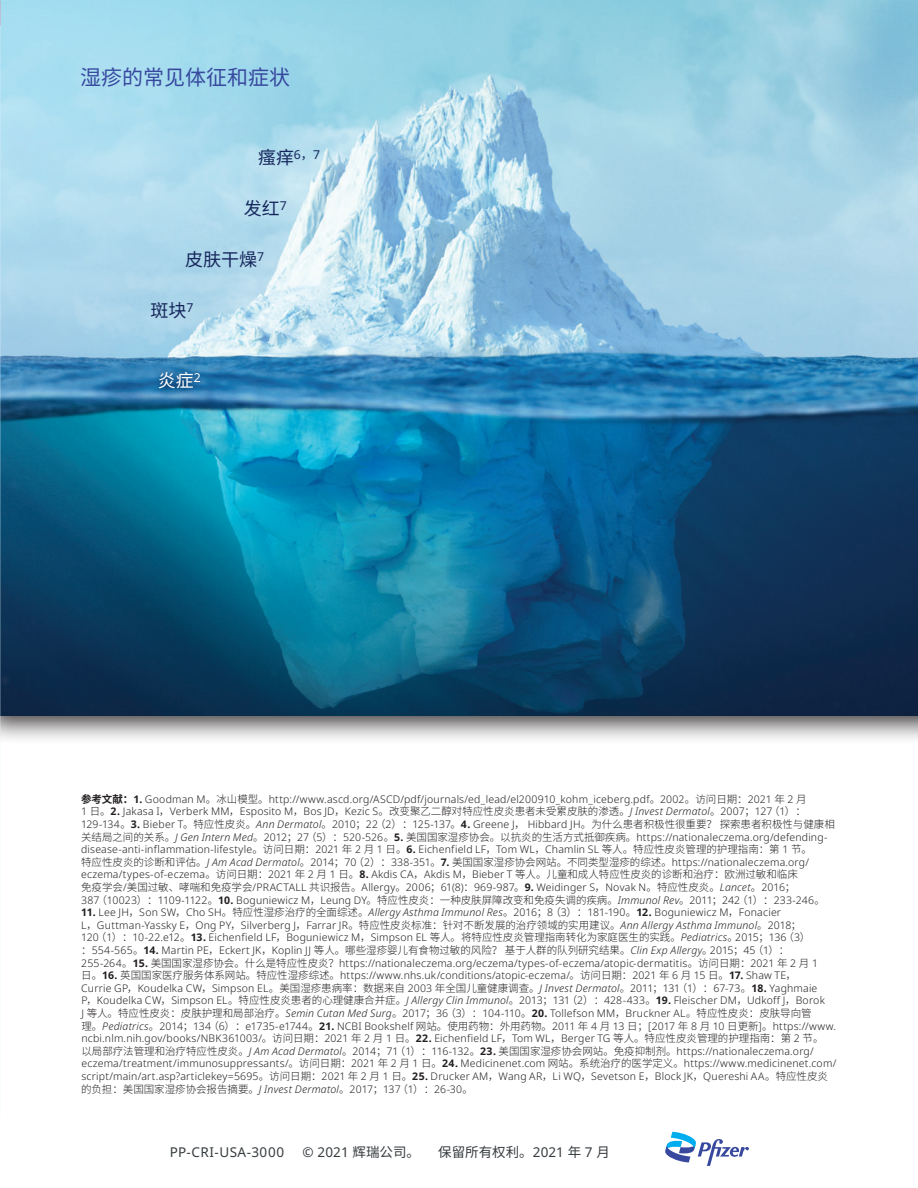
<style>
.page{position:relative;width:918px;height:1188px;background:#fff}
.page>*{position:absolute;margin:0;border:0;box-sizing:border-box;transform-origin:0 0}
.t1{font:21px "Noto Sans CJ Ksc";color:#37489e}
.t2{font:18px "Noto Sans CJ Ksc";color:#17275d}
.t3{font:18px "Noto Sans CJ Ksc";color:#fff}
.t4{font:13.5px "Noto Sans";letter-spacing:.02em;color:#353b3e}
.t5{font:13.5px "Noto Sans CJ Ksc";color:#353b3e}
.t6{font:300 10.5px/12.6px "Noto Sans";letter-spacing:.02em;color:#231f20}
.t7{font:300 10.5px "Noto Sans CJ Ksc";letter-spacing:-.005em;color:#231f20}
.s1{font-family:"Noto Sans CJ Ksc";font-weight:700}
.s2{font-weight:700}
.s3{font-family:"Noto Sans CJ Ksc"}
.s4{font-style:italic}
.s5{font-family:"Noto Sans"}
.s6{font-family:"Noto Sans";font-weight:700}
.s7{font-family:"Noto Sans";font-style:italic}
</style>
<div class="page">
<div style="left:0;top:0;width:918px;height:745px;background:#231f20;opacity:.88"></div>
<img style="left:0;top:0;width:918px;height:716px">
<svg style="left:153px;top:366px;width:53px;height:30px"></svg>
<svg style="left:665px;top:1132px;width:84px;height:34px"></svg>
<h1 class="t1" style="left:80px;top:66px;width:212px">湿疹的常见体征和症状</h1>
<h2 class="t2" style="left:258px;top:147px;width:64px">瘙痒<sup>6</sup><sup>，</sup><sup>7</sup></h2>
<h2 class="t2" style="left:244px;top:198px;width:44px">发红<sup>7</sup></h2>
<h2 class="t2" style="left:185px;top:249px;width:81px">皮肤干燥<sup>7</sup></h2>
<h2 class="t2" style="left:151px;top:300px;width:44px">斑块<sup>7</sup></h2>
<h2 class="t3" style="left:158px;top:371px;width:45px">炎症<sup>2</sup></h2>
<p class="t6" style="left:81px;top:793px;width:755px"><span class="s1">参考文献：</span><span class="s2">1.</span> Goodman M<span class="s3">。冰山模型。</span>http://www.ascd.org/ASCD/pdf/journals/ed_lead/el200910_kohm_iceberg.pdf<span class="s3">。</span>2002<span class="s3">。访问日期：</span>2021 <span class="s3">年</span> 2 <span class="s3">月<br></span>1 <span class="s3">日。</span><span class="s2">2.</span> Jakasa I<span class="s3">，</span>Verberk MM<span class="s3">，</span>Esposito M<span class="s3">，</span>Bos JD<span class="s3">，</span>Kezic S<span class="s3">。改变聚乙二醇对特应性皮炎患者未受累皮肤的渗透。</span><span class="s4">J Invest Dermatol</span><span class="s3">。</span>2007<span class="s3">；</span>127<span class="s3">（</span>1<span class="s3">）：</span>129-134<span class="s3">。</span><span class="s2">3.</span> Bieber T<span class="s3">。特应性皮炎。</span><span class="s4">Ann Dermatol</span><span class="s3">。</span>2010<span class="s3">；</span>22<span class="s3">（</span>2<span class="s3">）：</span>125-137<span class="s3">。</span><span class="s2">4.</span> Greene J<span class="s3">，</span> Hibbard JH<span class="s3">。为什么患者积极性很重要？探索患者积极性与健康相关结局之间的关系。</span><span class="s4">J Gen Intern Med</span><span class="s3">。</span>2012<span class="s3">；</span>27<span class="s3">（</span>5<span class="s3">）：</span>520-526<span class="s3">。</span><span class="s2">5.</span> <span class="s3">美国国家湿疹协会。以抗炎的生活方式抵御疾病。</span>https://nationaleczema.org/defending&shy;disease-anti-inflammation-lifestyle<span class="s3">。访问日期：</span>2021 <span class="s3">年</span> 2 <span class="s3">月</span> 1 <span class="s3">日。</span><span class="s2">6.</span> Eichenfield LF<span class="s3">，</span>Tom WL<span class="s3">，</span>Chamlin SL <span class="s3">等人。特应性皮炎管理的护理指南：第</span> 1 <span class="s3">节。<br>特应性皮炎的诊断和评估。</span><span class="s4">J Am Acad Dermatol</span><span class="s3">。</span>2014<span class="s3">；</span>70<span class="s3">（</span>2<span class="s3">）：</span>338-351<span class="s3">。</span><span class="s2">7.</span> <span class="s3">美国国家湿疹协会网站。不同类型湿疹的综述。</span>https://nationaleczema.org/ eczema/types-of-eczema<span class="s3">。访问日期：</span>2021 <span class="s3">年</span> 2 <span class="s3">月</span> 1 <span class="s3">日。</span><span class="s2">8.</span> Akdis CA<span class="s3">，</span>Akdis M<span class="s3">，</span>Bieber T <span class="s3">等人。儿童和成人特应性皮炎的诊断和治疗：欧洲过敏和临床<br>免疫学会</span>/<span class="s3">美国过敏、哮喘和免疫学会</span>/PRACTALL <span class="s3">共识报告。</span>Allergy<span class="s3">。</span>2006<span class="s3">；</span>61(8)<span class="s3">：</span>969-987<span class="s3">。</span><span class="s2">9.</span> Weidinger S<span class="s3">，</span>Novak N<span class="s3">。特应性皮炎。</span><span class="s4">Lancet</span><span class="s3">。</span>2016<span class="s3">；<br></span>387<span class="s3">（</span>10023<span class="s3">）：</span>1109-1122<span class="s3">。</span><span class="s2">10.</span> Boguniewicz M<span class="s3">，</span>Leung DY<span class="s3">。特应性皮炎：一种皮肤屏障改变和免疫失调的疾病。</span><span class="s4">Immunol Rev</span><span class="s3">。</span>2011<span class="s3">；</span>242<span class="s3">（</span>1<span class="s3">）：</span>233-246<span class="s3">。</span></p>
<p class="t6" style="left:81px;top:906px;width:731px"><span class="s2">11.</span> Lee JH<span class="s3">，</span>Son SW<span class="s3">，</span>Cho SH<span class="s3">。特应性湿疹治疗的全面综述。</span><span class="s4">Allergy Asthma Immunol Res</span><span class="s3">。</span>2016<span class="s3">；</span>8<span class="s3">（</span>3<span class="s3">）：</span>181-190<span class="s3">。</span><span class="s2">12.</span> Boguniewicz M<span class="s3">，</span>Fonacier<br>L<span class="s3">，</span>Guttman-Yassky E<span class="s3">，</span>Ong PY<span class="s3">，</span>Silverberg J<span class="s3">，</span>Farrar JR<span class="s3">。特应性皮炎标准：针对不断发展的治疗领域的实用建议。</span><span class="s4">Ann Allergy Asthma Immunol</span><span class="s3">。</span>2018<span class="s3">；<br></span>120<span class="s3">（</span>1<span class="s3">）：</span>10-22.e12<span class="s3">。</span><span class="s2">13.</span> Eichenfield LF<span class="s3">，</span>Boguniewicz M<span class="s3">，</span>Simpson EL <span class="s3">等人。将特应性皮炎管理指南转化为家庭医生的实践。</span><span class="s4">Pediatrics</span><span class="s3">。</span>2015<span class="s3">；</span>136<span class="s3">（</span>3<span class="s3">）</span></p>
<p class="t7" style="left:81px;top:944px;width:710px">：<span class="s5">554-565</span>。<span class="s6">14.</span> <span class="s5">Martin PE</span>，<span class="s5">Eckert JK</span>，<span class="s5">Koplin JJ</span> 等人。哪些湿疹婴儿有食物过敏的风险？基于人群的队列研究结果。<span class="s7">Clin Exp Allergy</span>。<span class="s5">2015</span>；<span class="s5">45</span>（<span class="s5">1</span>）：</p>
<p class="t6" style="left:81px;top:957px;width:745px">255-264<span class="s3">。</span><span class="s2">15.</span> <span class="s3">美国国家湿疹协会。什么是特应性皮炎？</span>https://nationaleczema.org/eczema/types-of-eczema/atopic-dermatitis<span class="s3">。访问日期：</span>2021 <span class="s3">年</span> 2 <span class="s3">月</span> 1<span class="s3">日。</span><span class="s2">16.</span> <span class="s3">英国国家医疗服务体系网站。特应性湿疹综述。</span>https://www.nhs.uk/conditions/atopic-eczema/<span class="s3">。访问日期：</span>2021 <span class="s3">年</span> 6 <span class="s3">月</span> 15 <span class="s3">日。</span><span class="s2">17.</span> Shaw TE<span class="s3">，</span>Currie GP<span class="s3">，</span>Koudelka CW<span class="s3">，</span>Simpson EL<span class="s3">。美国湿疹患病率：数据来自</span> 2003 <span class="s3">年全国儿童健康调查。</span><span class="s4">J Invest Dermatol</span><span class="s3">。</span>2011<span class="s3">；</span>131<span class="s3">（</span>1<span class="s3">）：</span>67-73<span class="s3">。</span><span class="s2">18.</span> Yaghmaie P<span class="s3">，</span>Koudelka CW<span class="s3">，</span>Simpson EL<span class="s3">。特应性皮炎患者的心理健康合并症。</span><span class="s4">J Allergy Clin Immunol</span><span class="s3">。</span>2013<span class="s3">；</span>131<span class="s3">（</span>2<span class="s3">）：</span>428-433<span class="s3">。</span><span class="s2">19.</span> Fleischer DM<span class="s3">，</span>Udkoff J<span class="s3">，</span>Borok</p>
<p class="t7" style="left:81px;top:1007px;width:732px"><span class="s5">J</span> 等人。特应性皮炎：皮肤护理和局部治疗。<span class="s7">Semin Cutan Med Surg</span>。<span class="s5">2017</span>；<span class="s5">36</span>（<span class="s5">3</span>）：<span class="s5">104-110</span>。<span class="s6">20.</span> <span class="s5">Tollefson MM</span>，<span class="s5">Bruckner AL</span>。特应性皮炎：皮肤导向管</p>
<p class="t6" style="left:81px;top:1020px;width:757px"><span class="s3">理。</span><span class="s4">Pediatrics</span><span class="s3">。</span>2014<span class="s3">；</span>134<span class="s3">（</span>6<span class="s3">）：</span>e1735-e1744<span class="s3">。</span><span class="s2">21.</span> NCBI Bookshelf <span class="s3">网站。使用药物：外用药物。</span>2011 <span class="s3">年</span> 4 <span class="s3">月</span> 13 <span class="s3">日；</span>[2017 <span class="s3">年</span> 8 <span class="s3">月</span> 10 <span class="s3">日更新</span>]<span class="s3">。</span>https://www. ncbi.nlm.nih.gov/books/NBK361003/<span class="s3">。访问日期：</span>2021 <span class="s3">年</span> 2 <span class="s3">月</span> 1 <span class="s3">日。</span><span class="s2">22.</span> Eichenfield LF<span class="s3">，</span>Tom WL<span class="s3">，</span>Berger TG <span class="s3">等人。特应性皮炎管理的护理指南：第</span> 2 <span class="s3">节。以局部疗法管理和治疗特应性皮炎。</span><span class="s4">J Am Acad Dermatol</span><span class="s3">。</span>2014<span class="s3">；</span>71<span class="s3">（</span>1<span class="s3">）：</span>116-132<span class="s3">。</span><span class="s2">23.</span> <span class="s3">美国国家湿疹协会网站。免疫抑制剂。</span>https://nationaleczema.org/ eczema/treatment/immunosuppressants/<span class="s3">。访问日期：</span>2021 <span class="s3">年</span> 2 <span class="s3">月</span> 1 <span class="s3">日。</span><span class="s2">24.</span> Medicinenet.com <span class="s3">网站。系统治疗的医学定义。</span>https://www.medicinenet.com/ script/main/art.asp?articlekey=5695<span class="s3">。访问日期：</span>2021 <span class="s3">年</span> 2 <span class="s3">月</span> 1 <span class="s3">日。</span><span class="s2">25.</span> Drucker AM<span class="s3">，</span>Wang AR<span class="s3">，</span>Li WQ<span class="s3">，</span>Sevetson E<span class="s3">，</span>Block JK<span class="s3">，</span>Quereshi AA<span class="s3">。特应性皮炎</span></p>
<p class="t7" style="left:81px;top:1083px;width:394px">的负担：美国国家湿疹协会报告摘要。<span class="s7">J Invest Dermatol</span>。<span class="s5">2017</span>；<span class="s5">137</span>（<span class="s5">1</span>）：<span class="s5">26-30</span>。</p>
<p class="t4" style="left:170px;top:1143px;width:116px">PP-CRI-USA-3000</p>
<p class="t4" style="left:302px;top:1143px;width:119px">© 2021 <span class="s3">辉瑞公司。</span></p>
<p class="t5" style="left:438px;top:1145px;width:173px">保留所有权利。<span class="s5">2021</span> 年 <span class="s5">7</span> 月</p>
</div>
